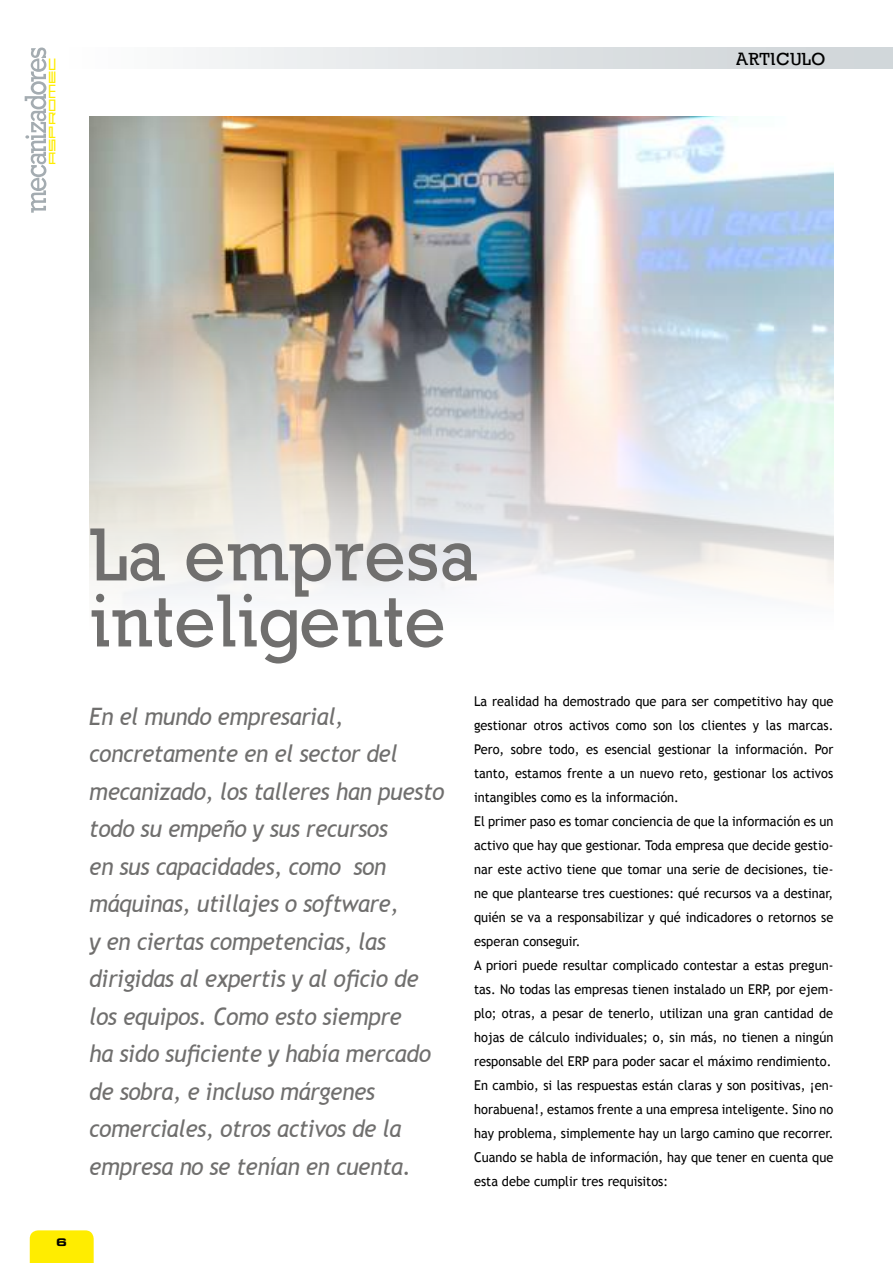
<style>
.page{position:relative;width:893px;height:1263px;background:#fff}
.page>*{position:absolute;margin:0;border:0;box-sizing:border-box;transform-origin:0 0}
.t1{font:76.5px/66px "Providence";color:#706f6e;scale:.95 1}
.t2{font:italic 24px/37.5px "Trebuchet MS";letter-spacing:-.02em;color:#706f6e;scale:.95 1}
.t3{font:18px "Providence";letter-spacing:.02em;color:#000}
.t4{font:13.5px/24px "Trebuchet MS";color:#000;scale:.95 1}
.t5{font:10.5px "Eurostile LT Std Bold Ex 2";color:#000;scale:1.05 1}
.t6{font:5.1px "Abstract";letter-spacing:-.025em;color:#ffed00;scale:.94 1}
</style>
<div class="page">
<img style="left:89px;top:116px;width:744px;height:482px">
<div style="left:30px;top:1230px;width:64px;height:33px;background:#ffed00"></div>
<div style="left:62px;top:48px;width:831px;height:21px;background:linear-gradient(to right,#fbfcfc,#ccd1d5)"></div>
<svg style="left:25px;top:48px;width:21px;height:165px"></svg>
<p class="t6" style="left:51px;top:164px;width:116px;rotate:-90deg">aspromec</p>
<h3 class="t3" style="left:735px;top:51px;width:92px">ARTICULO</h3>
<p class="t5" style="left:56px;top:1234px;width:12px">6</p>
<h1 class="t1" style="left:89px;top:527px;width:410px">La empresa inteligente</h1>
<p class="t2" style="left:89px;top:698px;width:375px">En el mundo empresarial, concretamente en el sector del mecanizado, los talleres han puesto todo su empeño y sus recursos<br>en sus capacidades, como son máquinas, utillajes o software,<br>y en ciertas competencias, las dirigidas al expertis y al oficio de los equipos. Como esto siempre<br>ha sido suficiente y había mercado de sobra, e incluso márgenes comerciales, otros activos de la empresa no se tenían en cuenta.</p>
<p class="t4" style="left:474px;top:690px;width:380px">La realidad ha demostrado que para ser competitivo hay que gestionar otros activos como son los clientes y las marcas.<br>Pero, sobre todo, es esencial gestionar la información. Por tanto, estamos frente a un nuevo reto, gestionar los activos intangibles como es la información.<br>El primer paso es tomar conciencia de que la información es un activo que hay que gestionar. Toda empresa que decide gestio&shy;nar este activo tiene que tomar una serie de decisiones, tie&shy;ne que plantearse tres cuestiones: qué recursos va a destinar, quién se va a responsabilizar y qué indicadores o retornos se esperan conseguir.<br>A priori puede resultar complicado contestar a estas pregun&shy;tas. No todas las empresas tienen instalado un ERP, por ejem&shy;plo; otras, a pesar de tenerlo, utilizan una gran cantidad de hojas de cálculo individuales; o, sin más, no tienen a ningún responsable del ERP para poder sacar el máximo rendimiento.<br>En cambio, si las respuestas están claras y son positivas, ¡en&shy;horabuena!, estamos frente a una empresa inteligente. Sino no hay problema, simplemente hay un largo camino que recorrer.<br>Cuando se habla de información, hay que tener en cuenta que esta debe cumplir tres requisitos:</p>
</div>
